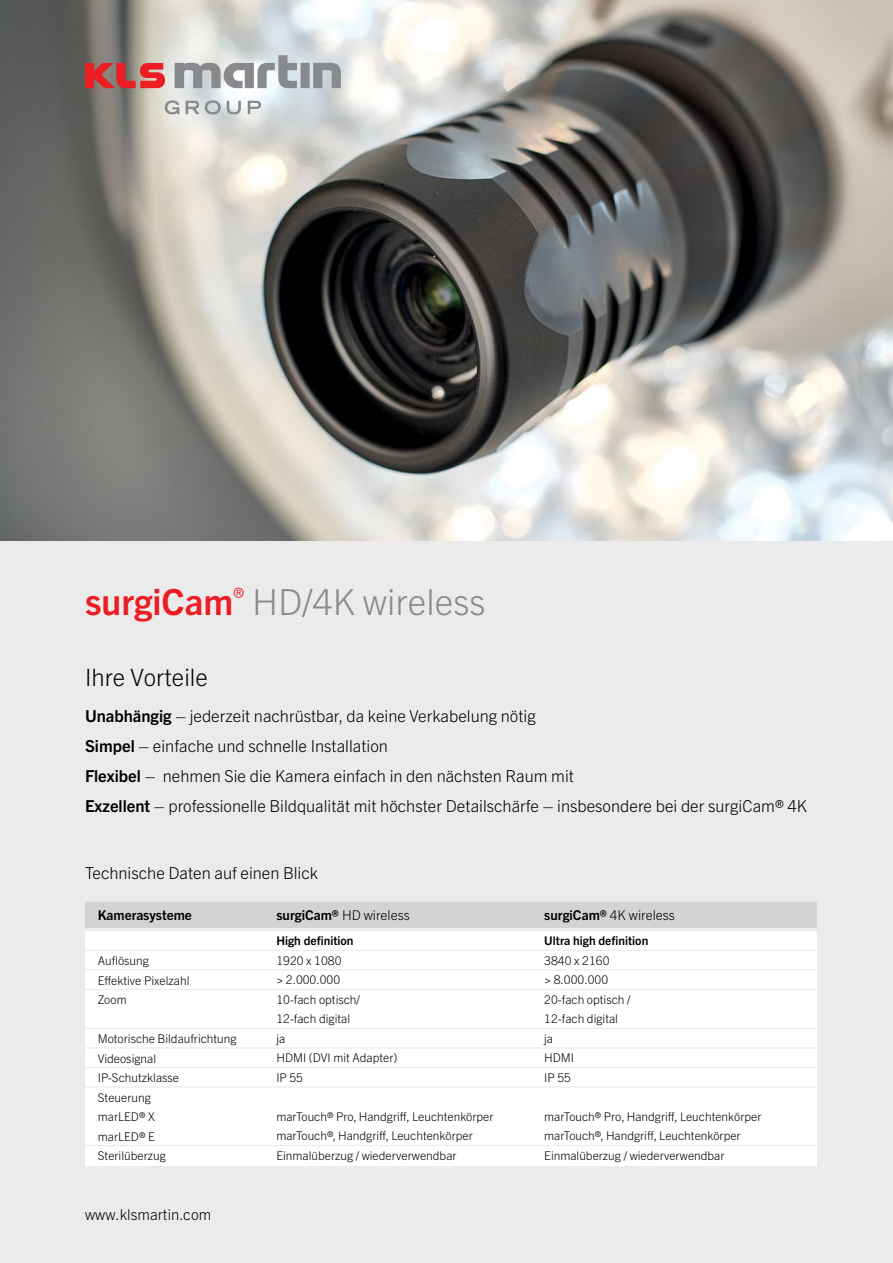
<style>
.page{position:relative;width:893px;height:1263px;background:#fff}
.page>*{position:absolute;margin:0;border:0;box-sizing:border-box;transform-origin:0 0}
.t1{font:300 36px "Trade Gothic Next LT Pro";color:#888a8d}
.t2{font:300 24px "Trade Gothic Next LT Pro";color:#000}
.t3{font:300 16.5px/30px "Trade Gothic Next LT Pro";color:#000}
.t4{font:300 15px "Trade Gothic Next LT Pro";letter-spacing:.005em;color:#000}
.t5{font:300 13.5px "Trade Gothic Next LT Pro";color:#000}
.t6{font:700 13.5px "Trade Gothic Next LT Pro";color:#000}
.t7{font:300 12px/19.5px "Trade Gothic Next LT Pro";color:#000}
.t8{font:700 12px "Trade Gothic Next LT Pro";color:#000}
.s1{font-weight:700;color:#ed1d24}
.s2{font-weight:700}
</style>
<div class="page">
<div style="left:0;top:540px;width:893px;height:723px;background:#ebebec"></div>
<img style="left:0;top:0;width:893px;height:540px">
<svg style="left:165px;top:100px;width:14px;height:14px"></svg>
<svg style="left:186px;top:101px;width:13px;height:13px"></svg>
<svg style="left:205px;top:100px;width:16px;height:14px"></svg>
<svg style="left:227px;top:101px;width:14px;height:13px"></svg>
<svg style="left:248px;top:101px;width:13px;height:13px"></svg>
<svg style="left:85px;top:63px;width:80px;height:25px"></svg>
<svg style="left:175px;top:55px;width:166px;height:33px"></svg>
<div style="left:85px;top:902px;width:731px;height:26px;background:#d1d3d4"></div>
<div style="left:85px;top:931px;width:731px;height:234px;background:#fff"></div>
<hr style="left:77px;top:950px;width:748px;height:1px;background:#ebebec">
<hr style="left:77px;top:969px;width:748px;height:1px;background:#ebebec">
<hr style="left:77px;top:989px;width:748px;height:1px;background:#ebebec">
<hr style="left:77px;top:1028px;width:748px;height:1px;background:#ebebec">
<hr style="left:77px;top:1047px;width:748px;height:1px;background:#ebebec">
<hr style="left:77px;top:1067px;width:748px;height:1px;background:#ebebec">
<hr style="left:77px;top:1086px;width:748px;height:1px;background:#ebebec">
<hr style="left:77px;top:1145px;width:748px;height:1px;background:#ebebec">
<h1 class="t1" style="left:85px;top:576px;width:402px"><span class="s1">surgiCam</span><sup>®</sup> HD/4K wireless</h1>
<h2 class="t2" style="left:85px;top:661px;width:124px">Ihre Vorteile</h2>
<p class="t3" style="left:85px;top:700px;width:723px"><span class="s2">Unabhängig</span> – jederzeit nachrüstbar, da keine Verkabelung nötig<br><span class="s2">Simpel</span> – einfache und schnelle Installation<br><span class="s2">Flexibel</span> – nehmen Sie die Kamera einfach in den nächsten Raum mit<br><span class="s2">Exzellent</span> – professionelle Bildqualität mit höchster Detailschärfe – insbesondere bei der surgiCam® 4K</p>
<h3 class="t3" style="left:85px;top:857px;width:235px">Technische Daten auf einen Blick</h3>
<p class="t6" style="left:98px;top:906px;width:96px">Kamerasysteme</p>
<p class="t7" style="left:98px;top:950px;width:93px">Auflösung<br>Effektive Pixelzahl<br>Zoom</p>
<p class="t7" style="left:98px;top:1028px;width:140px">Motorische Bildaufrichtung<br>Videosignal<br>IP-Schutzklasse<br>Steuerung<br>marLED® X<br>marLED® E<br>Sterilüberzug</p>
<p class="t4" style="left:85px;top:1204px;width:128px">www.klsmartin.com</p>
<p class="t5" style="left:276px;top:905px;width:135px"><span class="s2">surgiCam®</span> HD wireless</p>
<p class="t8" style="left:276px;top:932px;width:79px">High definition</p>
<p class="t7" style="left:276px;top:950px;width:123px">1920 x 1080<br>&gt; 2.000.000<br>10-fach optisch/<br>12-fach digital<br>ja<br>HDMI (DVI mit Adapter)<br>IP 55</p>
<p class="t7" style="left:276px;top:1106px;width:219px">marTouch® Pro, Handgriff, Leuchtenkörper marTouch®, Handgriff, Leuchtenkörper<br>Einmalüberzug / wiederverwendbar</p>
<p class="t5" style="left:544px;top:905px;width:132px"><span class="s2">surgiCam®</span> 4K wireless</p>
<p class="t8" style="left:544px;top:932px;width:106px">Ultra high definition</p>
<p class="t7" style="left:544px;top:950px;width:88px">3840 x 2160<br>&gt; 8.000.000<br>20-fach optisch /<br>12-fach digital<br>ja<br>HDMI<br>IP 55</p>
<p class="t7" style="left:544px;top:1106px;width:219px">marTouch® Pro, Handgriff, Leuchtenkörper marTouch®, Handgriff, Leuchtenkörper<br>Einmalüberzug / wiederverwendbar</p>
</div>
